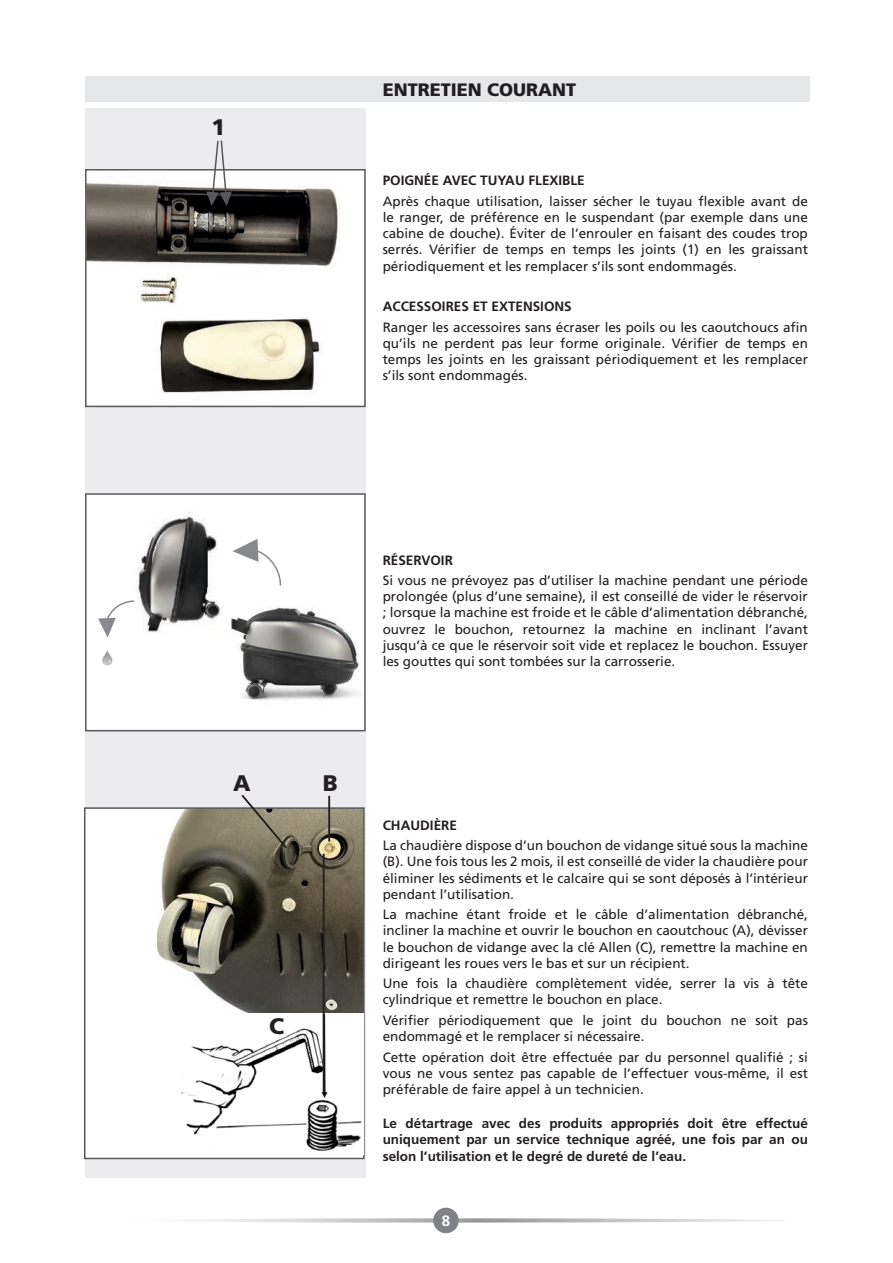
<style>
.page{position:relative;width:893px;height:1263px;background:#fff}
.page>*{position:absolute;margin:0;border:0;box-sizing:border-box;transform-origin:0 0}
.t1{font:900 22.5px "Frutiger LT Std";color:#231f20}
.t2{font:900 18px "Frutiger LT Std";color:#231f20}
.t3{font:700 15px "Frutiger LT Std";color:#fff}
.t4{font:13.5px/16.2px "Frutiger LT Std";color:#231f20;text-align:justify}
.t5{font:700 13.5px/16.2px "Frutiger LT Std";color:#231f20;text-align:justify}
</style>
<div class="page">
<div style="left:85px;top:108px;width:281px;height:1070px;background:#ececee"></div>
<img style="left:88px;top:172px;width:275px;height:232px">
<div style="left:85px;top:169px;width:281px;height:238px;border:2px solid #57585a"></div>
<div style="left:85px;top:493px;width:281px;height:238px;background:#fff"></div>
<img style="left:225px;top:600px;width:136px;height:111px">
<img style="left:126px;top:500px;width:105px;height:148px">
<img style="left:225px;top:600px;width:6px;height:48px">
<svg style="left:233px;top:539px;width:49px;height:48px;background:#ececed"></svg>
<svg style="left:98px;top:600px;width:37px;height:38px"></svg>
<img style="left:100px;top:648px;width:14px;height:20px">
<div style="left:85px;top:808px;width:279px;height:350px;background:#fff"></div>
<img style="left:157px;top:810px;width:205px;height:203px">
<div style="left:84px;top:807px;width:281px;height:352px;border:2px solid #57585a"></div>
<img style="left:181px;top:1013px;width:182px;height:142px">
<hr style="left:323px;top:854px;width:2px;height:238px;background:#231f20">
<hr style="left:328px;top:796px;width:2px;height:46px;background:#231f20">
<svg style="left:240px;top:794px;width:49px;height:56px"></svg>
<svg style="left:206px;top:140px;width:26px;height:66px"></svg>
<svg style="left:198px;top:1218px;width:584px;height:4px"></svg>
<div style="left:433px;top:1208px;width:26px;height:25px;background:#808285;border-radius:50%"></div>
<div style="left:85px;top:77px;width:725px;height:25px;background:#e6e7e9"></div>
<h1 class="t1" style="left:212px;top:114px;width:15px">1</h1>
<h2 class="t2" style="left:383px;top:79px;width:195px">ENTRETIEN COURANT</h2>
<p class="t5" style="left:383px;top:173px;width:204px">POIGNÉE AVEC TUYAU FLEXIBLE</p>
<p class="t4" style="left:383px;top:193px;width:427px">Après chaque utilisation, laisser sécher le tuyau flexible avant de le ranger, de préférence en le suspendant (par exemple dans une cabine de douche). Éviter de l’enrouler en faisant des coudes trop serrés. Vérifier de temps en temps les joints (1) en les graissant périodiquement et les remplacer s’ils sont endommagés.</p>
<p class="t5" style="left:383px;top:299px;width:191px">ACCESSOIRES ET EXTENSIONS</p>
<p class="t4" style="left:383px;top:319px;width:427px">Ranger les accessoires sans écraser les poils ou les caoutchoucs afin qu’ils ne perdent pas leur forme originale. Vérifier de temps en temps les joints en les graissant périodiquement et les remplacer s’ils sont endommagés.</p>
<h1 class="t1" style="left:233px;top:769px;width:19px">A</h1>
<h1 class="t1" style="left:323px;top:769px;width:17px">B</h1>
<h1 class="t1" style="left:269px;top:1012px;width:17px">C</h1>
<p class="t5" style="left:383px;top:552px;width:72px">RÉSERVOIR</p>
<p class="t4" style="left:383px;top:572px;width:427px">Si vous ne prévoyez pas d’utiliser la machine pendant une période prolongée (plus d’une semaine), il est conseillé de vider le réservoir ; lorsque la machine est froide et le câble d’alimentation débranché, ouvrez le bouchon, retournez la machine en inclinant l’avant jusqu’à ce que le réservoir soit vide et replacez le bouchon. Essuyer les gouttes qui sont tombées sur la carrosserie.</p>
<p class="t5" style="left:383px;top:817px;width:76px">CHAUDIÈRE</p>
<p class="t4" style="left:383px;top:837px;width:427px">La chaudière dispose d’un bouchon de vidange situé sous la machine (B). Une fois tous les 2 mois, il est conseillé de vider la chaudière pour éliminer les sédiments et le calcaire qui se sont déposés à l’intérieur pendant l’utilisation.</p>
<p class="t4" style="left:383px;top:906px;width:427px">La machine étant froide et le câble d’alimentation débranché, incliner la machine et ouvrir le bouchon en caoutchouc (A), dévisser le bouchon de vidange avec la clé Allen (C), remettre la machine en dirigeant les roues vers le bas et sur un récipient.</p>
<p class="t4" style="left:383px;top:975px;width:427px">Une fois la chaudière complètement vidée, serrer la vis à tête cylindrique et remettre le bouchon en place.</p>
<p class="t4" style="left:383px;top:1012px;width:427px">Vérifier périodiquement que le joint du bouchon ne soit pas endommagé et le remplacer si nécessaire.</p>
<p class="t4" style="left:383px;top:1049px;width:427px">Cette opération doit être effectuée par du personnel qualifié ; si vous ne vous sentez pas capable de l’effectuer vous-même, il est préférable de faire appel à un technicien.</p>
<p class="t5" style="left:383px;top:1115px;width:427px">Le détartrage avec des produits appropriés doit être effectué uniquement par un service technique agréé, une fois par an ou selon l’utilisation et le degré de dureté de l’eau.</p>
<p class="t3" style="left:442px;top:1212px;width:10px">8</p>
</div>
